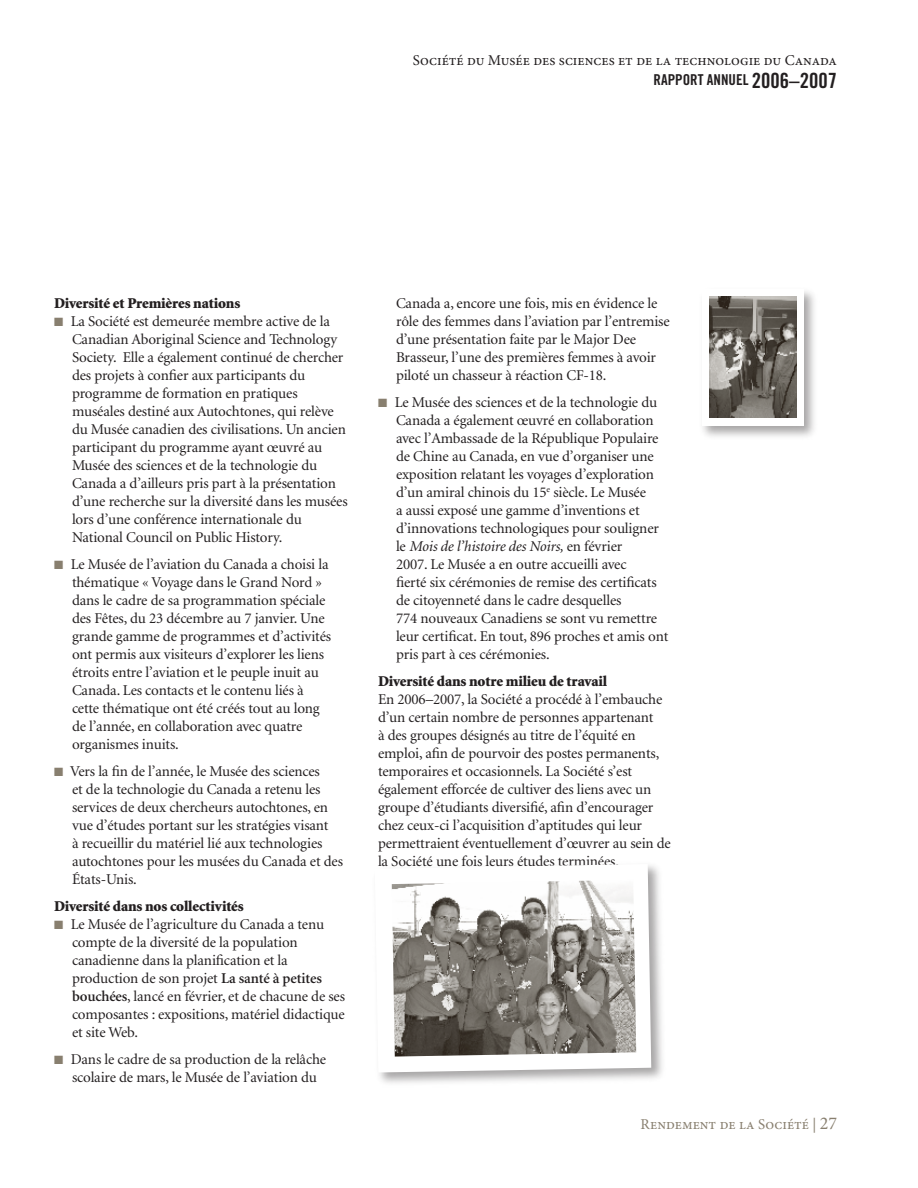
<style>
.page{position:relative;width:918px;height:1188px;background:#fff}
.page>*{position:absolute;margin:0;border:0;box-sizing:border-box;transform-origin:0 0}
.t1{font:21px "Trade Gothic Bold Cond Twenty";color:#231f20}
.t2{font:15px/18px "Minion";letter-spacing:-.01em;color:#231f20}
.t3{font:900 15px "Minion";letter-spacing:-.01em;color:#231f20}
.t4{font:15px "Minion Pro";color:#231f20}
.t5{font:15px "Minion Pro";color:#887f6f}
.t6{font:15px "Trade Gothic Bold Cond Twenty";color:#231f20}
.s1{color:#887f6f}
.s2{font-weight:600}
.s3{font-style:italic}
.s4{font-size:18px}
</style>
<div class="page">
<div style="left:699px;top:286px;width:121px;height:156px;background:#231f20;opacity:.4"></div>
<div style="left:702px;top:289px;width:102px;height:137px;background:#fff"></div>
<img style="left:710px;top:297px;width:86px;height:120px">
<div style="left:372px;top:861px;width:295px;height:227px;background:#231f20;opacity:.4"></div>
<svg style="left:375px;top:864px;width:276px;height:208px"></svg>
<img style="left:392px;top:880px;width:244px;height:177px">
<p class="t4" style="left:413px;top:50px;width:426px">Société du Musée des sciences et de la technologie du Canada</p>
<p class="t6" style="left:654px;top:71px;width:16px">RAPPO</p>
<p class="t6" style="left:690px;top:71px;width:25px">RT ANNUEL</p>
<h1 class="t1" style="left:752px;top:68px;width:87px">2006–2007</h1>
<p class="t3" style="left:54px;top:296px;width:188px">Diversité et Premières nations</p>
<p class="t2" style="left:72px;top:313px;width:277px;text-indent:-18px"><span class="s1">■</span> La Société est demeurée membre active de la Canadian Aboriginal Science and Technology Society. Elle a également continué de chercher des projets à confier aux participants du programme de formation en pratiques muséales destiné aux Autochtones, qui relève du Musée canadien des civilisations. Un ancien participant du programme ayant œuvré au Musée des sciences et de la technologie du Canada a d’ailleurs pris part à la présentation d’une recherche sur la diversité dans les musées lors d’une conférence internationale du National Council on Public History.</p>
<p class="t2" style="left:72px;top:556px;width:261px;text-indent:-18px"><span class="s1">■</span> Le Musée de l’aviation du Canada a choisi la thématique « Voyage dans le Grand Nord » dans le cadre de sa programmation spéciale des Fêtes, du 23 décembre au 7 janvier. Une grande gamme de programmes et d’activités ont permis aux visiteurs d’explorer les liens étroits entre l’aviation et le peuple inuit au Canada. Les contacts et le contenu liés à cette thématique ont été créés tout au long de l’année, en collaboration avec quatre organismes inuits.</p>
<p class="t2" style="left:72px;top:763px;width:273px;text-indent:-18px"><span class="s1">■</span> Vers la fin de l’année, le Musée des sciences<br>et de la technologie du Canada a retenu les services de deux chercheurs autochtones, en vue d’études portant sur les stratégies visant<br>à recueillir du matériel lié aux technologies autochtones pour les musées du Canada et des États-Unis.</p>
<p class="t3" style="left:54px;top:899px;width:191px">Diversité dans nos collectivités</p>
<p class="t2" style="left:72px;top:916px;width:275px;text-indent:-18px"><span class="s1">■</span> Le Musée de l’agriculture du Canada a tenu compte de la diversité de la population canadienne dans la planification et la production de son projet <span class="s2">La santé à petites bouchées</span>, lancé en février, et de chacune de ses composantes : expositions, matériel didactique et site Web.</p>
<p class="t2" style="left:54px;top:1051px;width:274px;text-align:center"><span class="s1">■</span> Dans le cadre de sa production de la relâche scolaire de mars, le Musée de l’aviation du</p>
<p class="t2" style="left:396px;top:295px;width:275px">Canada a, encore une fois, mis en évidence le rôle des femmes dans l’aviation par l’entremise d’une présentation faite par le Major Dee Brasseur, l’une des premières femmes à avoir piloté un chasseur à réaction CF-18.</p>
<p class="t2" style="left:396px;top:394px;width:274px;text-indent:-18px"><span class="s1">■</span> Le Musée des sciences et de la technologie du Canada a également œuvré en collaboration avec l’Ambassade de la République Populaire de Chine au Canada, en vue d’organiser une exposition relatant les voyages d’exploration d’un amiral chinois du 15<sup>e</sup> siècle. Le Musée<br>a aussi exposé une gamme d’inventions et d’innovations technologiques pour souligner le <span class="s3">Mois de l’histoire des Noirs,</span> en février<br>2007. Le Musée a en outre accueilli avec<br>fierté six cérémonies de remise des certificats de citoyenneté dans le cadre desquelles<br>774 nouveaux Canadiens se sont vu remettre leur certificat. En tout, 896 proches et amis ont pris part à ces cérémonies.</p>
<p class="t3" style="left:378px;top:674px;width:231px">Diversité dans notre milieu de travail</p>
<p class="t2" style="left:378px;top:691px;width:294px">En 2006–2007, la Société a procédé à l’embauche d’un certain nombre de personnes appartenant<br>à des groupes désignés au titre de l’équité en emploi, afin de pourvoir des postes permanents, temporaires et occasionnels. La Société s’est également efforcée de cultiver des liens avec un groupe d’étudiants diversifié, afin d’encourager chez ceux-ci l’acquisition d’aptitudes qui leur permettraient éventuellement d’œuvrer au sein de la Société une fois leurs études terminées.</p>
<p class="t5" style="left:641px;top:1114px;width:198px">Rendement de la Société | <span class="s4">27</span></p>
</div>
